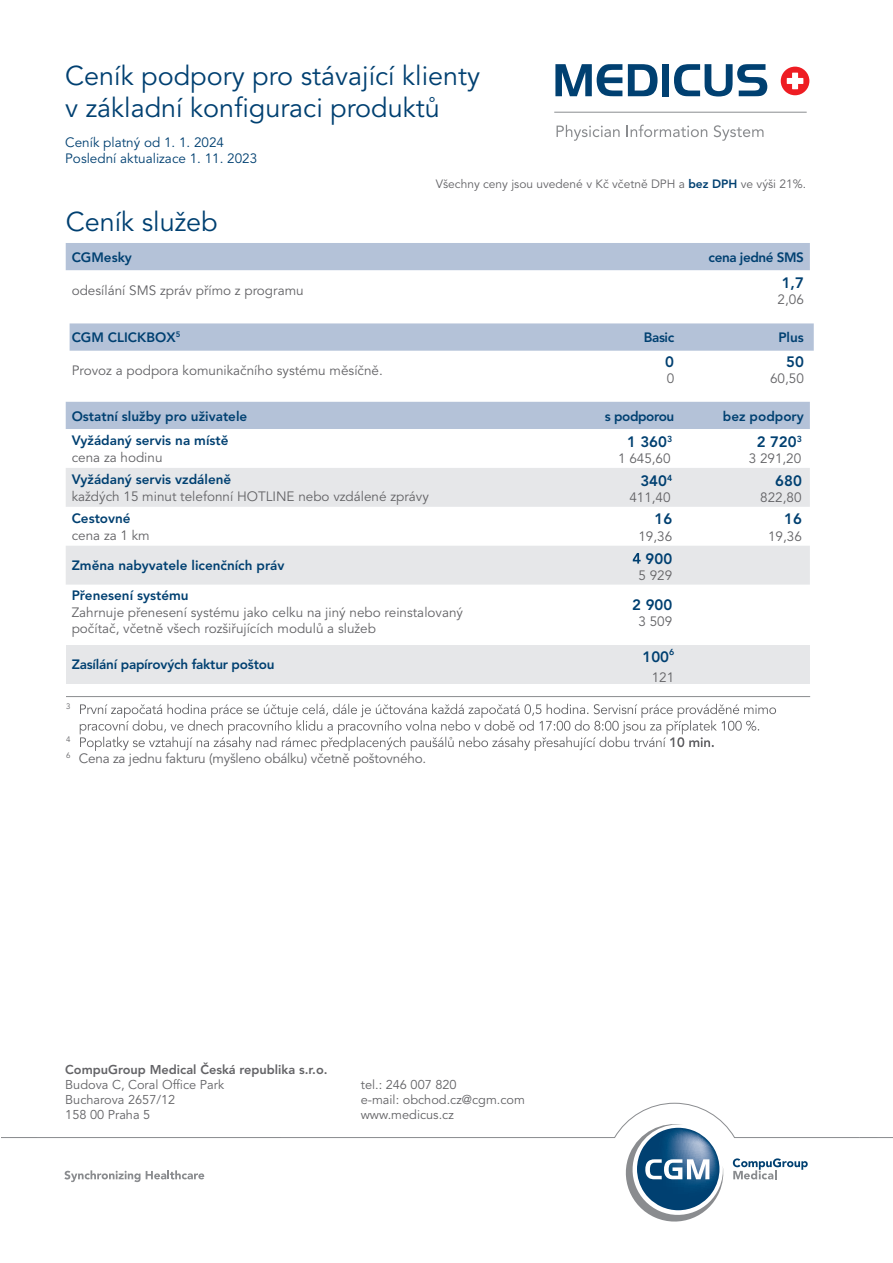
<style>
.page{position:relative;width:893px;height:1263px;background:#fff}
.page>*{position:absolute;margin:0;border:0;box-sizing:border-box;transform-origin:0 0}
.t1{font:27px/32.4px "Avenir LT Pro";color:#004071}
.t2{font:800 15px "Avenir LT Pro";color:#004071}
.t3{font:800 15px "Avenir LT Com";color:#004071}
.t4{font:13.5px/16.5px "Avenir LT Pro";color:#636366}
.t5{font:800 13.5px "Avenir LT Pro";color:#004071}
.t6{font:13.5px/16.5px "Avenir LT Pro";color:#004071}
.t7{font:800 13.5px "Avenir LT Pro";letter-spacing:-.03em;color:#004071}
.t8{font:12.75px/15px "Avenir LT Pro";color:#636366}
.t9{font:800 12.75px "Avenir LT Pro";color:#636366}
.t10{font:12px "Avenir LT Pro";color:#636366}
.t11{font:800 8.7px "Avenir LT Pro";color:#004071}
.t12{font:800 8.7px "Avenir LT Com";color:#004071}
.t13{font:7.8px/15.6px "Avenir LT Pro";color:#636366}
.s1{font-weight:800;color:#004071}
</style>
<div class="page">
<svg style="left:1px;top:1103px;width:892px;height:119px"></svg>
<svg style="left:555px;top:64px;width:67px;height:32px"></svg>
<svg style="left:628px;top:64px;width:29px;height:32px"></svg>
<div style="left:662px;top:64px;width:7px;height:32px;background:#004071"></div>
<svg style="left:674px;top:64px;width:93px;height:32px"></svg>
<hr style="left:554px;top:112px;width:253px;height:1px;background:#8a8c8f">
<div style="left:781px;top:67px;width:28px;height:28px;background:#ee1d23;border-radius:50%"></div>
<div style="left:792px;top:73px;width:6px;height:16px;background:#fff"></div>
<div style="left:787px;top:78px;width:16px;height:6px;background:#fff"></div>
<svg style="left:627px;top:125px;width:80px;height:12px"></svg>
<svg style="left:714px;top:125px;width:49px;height:16px"></svg>
<svg style="left:556px;top:125px;width:64px;height:16px"></svg>
<svg style="left:70px;top:323px;width:744px;height:28px;background:#b6c3d9"></svg>
<div style="left:66px;top:243px;width:744px;height:27px;background:#b4c2d8"></div>
<div style="left:66px;top:402px;width:744px;height:27px;background:#b4c2d8"></div>
<svg style="left:66px;top:468px;width:744px;height:117px;fill:#e6e7e9"></svg>
<svg style="left:633px;top:553px;width:8px;height:11px"></svg>
<div style="left:680px;top:645px;width:130px;height:39px;background:#e6e7e9"></div>
<div style="left:544px;top:645px;width:136px;height:39px;background:#e6e7e9"></div>
<div style="left:66px;top:645px;width:478px;height:39px;background:#e6e7e9"></div>
<svg style="left:80px;top:704px;width:696px;height:47px"></svg>
<hr style="left:66px;top:696px;width:744px;height:1px;background:#8a8c8f">
<h1 class="t1" style="left:65px;top:60px;width:416px">Ceník podpory pro stávající klienty v základní konfiguraci produktů</h1>
<p class="t6" style="left:65px;top:134px;width:194px">Ceník platný od 1. 1. 2024<br>Poslední aktualizace 1. 11. 2023</p>
<h1 class="t1" style="left:66px;top:206px;width:154px">Ceník služeb</h1>
<p class="t10" style="left:436px;top:176px;width:372px">Všechny ceny jsou uvedené v Kč včetně DPH a <span class="s1">bez DPH</span> ve výši 21%.</p>
<p class="t5" style="left:72px;top:249px;width:62px">CGMesky</p>
<p class="t7" style="left:709px;top:249px;width:97px">cena jedné SMS</p>
<p class="t4" style="left:72px;top:283px;width:233px">odesílání SMS zpráv přímo z programu</p>
<p class="t2" style="left:782px;top:273px;width:24px">1,7</p>
<p class="t4" style="left:778px;top:291px;width:28px">2,06</p>
<p class="t5" style="left:72px;top:329px;width:110px">CGM CLICKBOX<sup>5</sup></p>
<p class="t5" style="left:644px;top:329px;width:32px">Basic</p>
<p class="t5" style="left:778px;top:329px;width:27px">Plus</p>
<p class="t4" style="left:72px;top:362px;width:313px">Provoz a podpora komunikačního systému měsíčně.</p>
<p class="t2" style="left:665px;top:353px;width:10px">0</p>
<p class="t4" style="left:667px;top:371px;width:9px">0</p>
<p class="t2" style="left:786px;top:353px;width:19px">50</p>
<p class="t4" style="left:770px;top:371px;width:35px">60,50</p>
<p class="t5" style="left:72px;top:408px;width:177px">Ostatní služby pro uživatele</p>
<p class="t7" style="left:605px;top:408px;width:71px">s podporou</p>
<p class="t5" style="left:723px;top:408px;width:82px">bez podpory</p>
<p class="t5" style="left:72px;top:433px;width:158px">Vyžádaný servis na místě</p>
<p class="t4" style="left:72px;top:449px;width:92px">cena za hodinu</p>
<p class="t5" style="left:72px;top:471px;width:161px">Vyžádaný servis vzdáleně</p>
<p class="t4" style="left:72px;top:488px;width:359px">každých 15 minut telefonní HOTLINE nebo vzdálené zprávy</p>
<p class="t5" style="left:72px;top:510px;width:60px">Cestovné</p>
<p class="t4" style="left:72px;top:527px;width:80px">cena za 1 km</p>
<p class="t5" style="left:72px;top:558px;width:214px">Změna nabyvatele licenčních práv</p>
<p class="t5" style="left:72px;top:588px;width:119px">Přenesení systému</p>
<p class="t4" style="left:72px;top:604px;width:393px">Zahrnuje přenesení systému jako celku na jiný nebo reinstalovaný počítač, včetně všech rozšiřujících modulů a služeb</p>
<p class="t2" style="left:627px;top:433px;width:41px">1 360</p>
<p class="t2" style="left:757px;top:433px;width:47px">2 720 <sup>3</sup></p>
<p class="t4" style="left:749px;top:450px;width:54px">3 291,20</p>
<p class="t2" style="left:640px;top:472px;width:33px">340<sup>4</sup></p>
<p class="t4" style="left:629px;top:489px;width:43px">411,40</p>
<p class="t11" style="left:667px;top:434px;width:7px">3</p>
<p class="t4" style="left:618px;top:450px;width:54px">1 645,60</p>
<p class="t2" style="left:775px;top:472px;width:28px">680</p>
<p class="t4" style="left:760px;top:489px;width:43px">822,80</p>
<p class="t2" style="left:654px;top:510px;width:19px">16</p>
<p class="t4" style="left:638px;top:528px;width:35px">19,36</p>
<p class="t2" style="left:784px;top:510px;width:19px">16</p>
<p class="t4" style="left:768px;top:528px;width:35px">19,36</p>
<p class="t2" style="left:646px;top:549px;width:28px">900</p>
<p class="t4" style="left:638px;top:567px;width:35px">5 929</p>
<p class="t2" style="left:632px;top:596px;width:42px">2 900</p>
<p class="t4" style="left:638px;top:614px;width:35px">3 509</p>
<p class="t3" style="left:642px;top:648px;width:28px">100</p>
<p class="t4" style="left:652px;top:669px;width:24px">121</p>
<p class="t12" style="left:669px;top:647px;width:7px">6</p>
<p class="t5" style="left:72px;top:657px;width:204px">Zasílání papírových faktur poštou</p>
<p class="t13" style="left:66px;top:699px;width:6px">3</p>
<p class="t13" style="left:66px;top:732px;width:6px">4<br>6</p>
<p class="t4" style="left:79px;top:750px;width:349px">Cena za jednu fakturu (myšleno obálku) včetně poštovného.</p>
<p class="t9" style="left:65px;top:1062px;width:264px">CompuGroup Medical Česká republika s.r.o.</p>
<p class="t8" style="left:65px;top:1077px;width:160px">Budova C, Coral Office Park<br>Bucharova 2657/12<br>158 00 Praha 5</p>
<p class="t8" style="left:361px;top:1077px;width:166px">tel.: 246 007 820<br>e-mail: obchod.cz@cgm.com www.medicus.cz</p>
</div>
